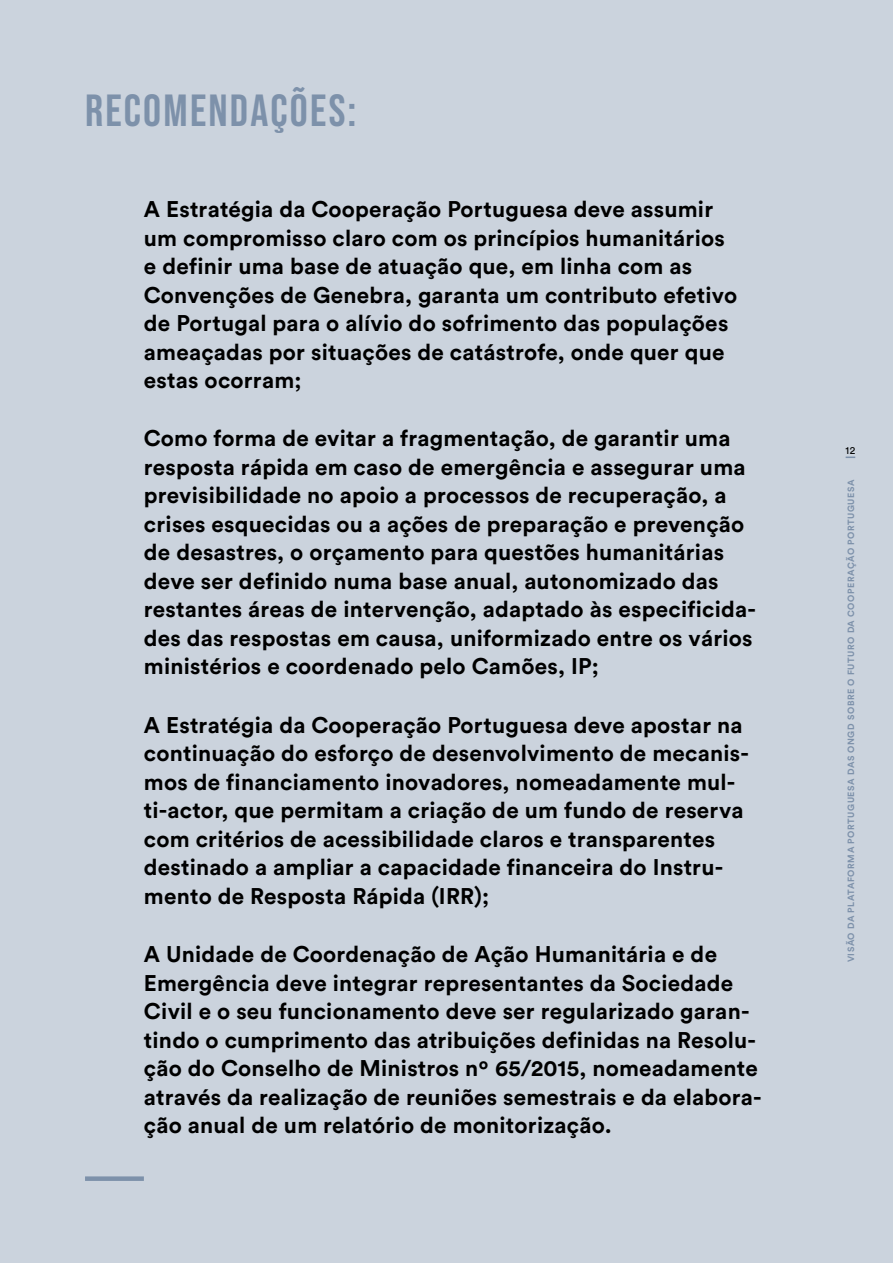
<style>
.page{position:relative;width:893px;height:1263px;background:#cbd3dd}
.page>*{position:absolute;margin:0;border:0;box-sizing:border-box;transform-origin:0 0}
.t1{font:700 45px "Bebas Neue Pro";letter-spacing:.05em;color:#7d91aa}
.t2{font:700 22.5px/28.5px "Circular Std";letter-spacing:.01em;color:#000}
.t3{font:10.5px "Circular Std";color:#000}
.t4{font:700 9px "Circular Std";letter-spacing:.06em;color:#7d91aa}
</style>
<div class="page">
<div style="left:85px;top:1176px;width:59px;height:5px;background:#7d91aa"></div>
<h1 class="t1" style="left:85px;top:85px;width:273px">RECOMENDAÇÕES:</h1>
<p class="t2" style="left:144px;top:194px;width:595px">A Estratégia da Cooperação Portuguesa deve assumir um compromisso claro com os princípios humanitários e definir uma base de atuação que, em linha com as Convenções de Genebra, garanta um contributo efetivo de Portugal para o alívio do sofrimento das populações ameaçadas por situações de catástrofe, onde quer que estas ocorram;</p>
<p class="t2" style="left:144px;top:424px;width:614px">Como forma de evitar a fragmentação, de garantir uma resposta rápida em caso de emergência e assegurar uma previsibilidade no apoio a processos de recuperação, a crises esquecidas ou a ações de preparação e prevenção de desastres, o orçamento para questões humanitárias deve ser definido numa base anual, autonomizado das restantes áreas de intervenção, adaptado às especificida&shy;des das respostas em causa, uniformizado entre os vários ministérios e coordenado pelo Camões, IP;</p>
<p class="t2" style="left:144px;top:710px;width:607px">A Estratégia da Cooperação Portuguesa deve apostar na continuação do esforço de desenvolvimento de mecanis&shy;mos de financiamento inovadores, nomeadamente mul&shy;ti-actor, que permitam a criação de um fundo de reserva com critérios de acessibilidade claros e transparentes destinado a ampliar a capacidade financeira do Instru&shy;mento de Resposta Rápida (IRR);</p>
<p class="t2" style="left:144px;top:939px;width:619px">A Unidade de Coordenação de Ação Humanitária e de Emergência deve integrar representantes da Sociedade Civil e o seu funcionamento deve ser regularizado garan&shy;tindo o cumprimento das atribuições definidas na Resolu&shy;ção do Conselho de Ministros nº 65/2015, nomeadamente através da realização de reuniões semestrais e da elabora&shy;ção anual de um relatório de monitorização.</p>
<p class="t3" style="left:846px;top:444px;width:11px">12</p>
<p class="t4" style="left:845px;top:962px;width:484px;rotate:-90deg">VISÃO DA PLATAFORMA PORTUGUESA DAS ONGD SOBRE O FUTURO DA COOPERAÇÃO PORTUGUESA</p>
</div>
